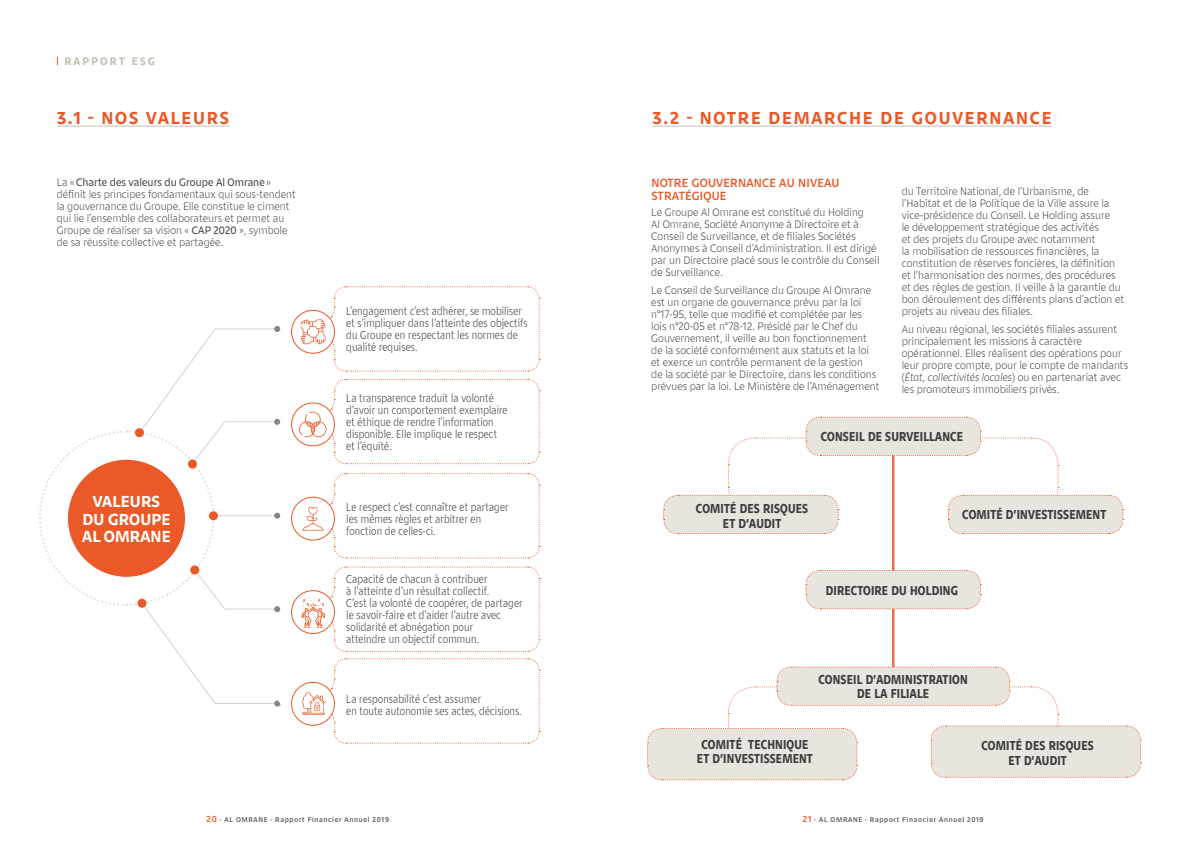
<style>
.page{position:relative;width:1191px;height:842px;background:#fff}
.page>*{position:absolute;margin:0;border:0;box-sizing:border-box;transform-origin:0 0}
.t1{font:700 16px "Zin Sans";letter-spacing:.115em;color:#ea5927}
.t2{font:700 14.8px/17.5px "Zin Sans";letter-spacing:.01em;color:#fff;text-align:center}
.t3{font:700 12px/14.4px "Zin Sans Cond";letter-spacing:.015em;color:#3c3c3b;text-align:center}
.t4{font:500 11px/13px "Zin Sans";letter-spacing:.015em;color:#ea5927}
.t5{font:300 10.6px/12px "Zin Sans Cond";letter-spacing:.01em;color:#3d3d3c}
.t6{font:300 10px/12px "Zin Sans";color:#3d3d3c}
.t7{font:700 10px "Zin Sans";letter-spacing:.215em;color:#c5bead}
.t8{font:500 6.5px "Zin Sans";letter-spacing:.1em;color:#575756}
.s1{font-weight:400}
.s2{font-style:italic}
.s3{font-size:8.1px;color:#ea5927}
</style>
<div class="page">
<hr style="left:57px;top:126px;width:172px;height:1px;background:#c5bead">
<hr style="left:652px;top:126px;width:399px;height:1px;background:#c5bead">
<svg style="left:39px;top:326px;width:242px;height:381px"></svg>
<svg style="left:291px;top:310px;width:43px;height:43px"></svg>
<div style="left:291px;top:310px;width:44px;height:44px;border:1px solid #ea5927;border-radius:50%"></div>
<svg style="left:291px;top:403px;width:43px;height:43px"></svg>
<div style="left:291px;top:402px;width:44px;height:44px;border:1px solid #ea5927;border-radius:50%"></div>
<svg style="left:291px;top:497px;width:43px;height:43px"></svg>
<div style="left:291px;top:497px;width:44px;height:44px;border:1px solid #ea5927;border-radius:50%"></div>
<svg style="left:291px;top:591px;width:43px;height:42px"></svg>
<div style="left:291px;top:590px;width:44px;height:44px;border:1px solid #ea5927;border-radius:50%"></div>
<svg style="left:291px;top:682px;width:43px;height:43px"></svg>
<div style="left:291px;top:682px;width:44px;height:44px;border:1px solid #ea5927;border-radius:50%"></div>
<svg style="left:301px;top:286px;width:239px;height:86px"></svg>
<svg style="left:302px;top:566px;width:238px;height:86px"></svg>
<svg style="left:299px;top:379px;width:241px;height:86px"></svg>
<svg style="left:302px;top:473px;width:238px;height:86px"></svg>
<svg style="left:302px;top:658px;width:238px;height:86px"></svg>
<div style="left:67px;top:459px;width:118px;height:118px;background:#ea5927;border-radius:50%"></div>
<hr style="left:892px;top:454px;width:2px;height:121px;background:#ec6839">
<hr style="left:892px;top:604px;width:2px;height:97px;background:#ec6839">
<svg style="left:805px;top:570px;width:176px;height:40px"></svg>
<svg style="left:663px;top:416px;width:460px;height:119px"></svg>
<svg style="left:647px;top:666px;width:494px;height:115px"></svg>
<p class="t7" style="left:64px;top:55px;width:92px">RAPPORT ESG</p>
<h1 class="t1" style="left:57px;top:108px;width:173px">3.1 - NOS VALEURS</h1>
<h1 class="t1" style="left:652px;top:108px;width:400px">3.2 - NOTRE DEMARCHE DE GOUVERNANCE</h1>
<p class="t6" style="left:57px;top:177px;width:241px">La «<span class="s1">Charte des valeurs du Groupe Al Omrane</span>» définit les principes fondamentaux qui sous-tendent la gouvernance du Groupe. Elle constitue le ciment qui lie l’ensemble des collaborateurs et permet au Groupe de réaliser sa vision « <span class="s1">CAP 2020</span> », symbole de sa ré ussite collective et partagée.</p>
<p class="t4" style="left:651px;top:177px;width:190px">NOTRE GOUVERNANCE AU NIVEAU<br>STRATÉGIQUE</p>
<p class="t6" style="left:901px;top:186px;width:224px">du Territoire National, de l’Urbanisme, de l’Habitat et de la Politique de la Ville assure la vice-présidence du Conseil. Le Holding assure<br>le développement stratégique des activités<br>et des projets du Groupe avec notamment<br>la mobilisation de ressources financières, la constitution de réserves foncières, la définition et l’harmonisation des normes, des procédures et des règles de gestion. Il veille à la garantie du bon déroulement des différents plans d’action et projets au niveau des filiales.</p>
<p class="t6" style="left:901px;top:323px;width:228px">Au niveau régional, les sociétés filiales assurent principalement les missions à caractère opérationnel. Elles réalisent des opérations pour leur propre compte, pour le compte de mandants (<span class="s2">État, collectivités locales</span>) ou en partenariat avec les promoteurs immobiliers privés.</p>
<p class="t6" style="left:651px;top:207px;width:230px">Le Groupe Al Omrane est constitué du Holding<br>Al Omrane, Société Anonyme à Directoire et à Conseil de Surveillance, et de filiales Sociétés Anonymes à Conseil d’Administration. Il est dirigé par un Directoire placé sous le contrôle du Conseil de Surveillance.</p>
<p class="t6" style="left:651px;top:284px;width:230px">Le Conseil de Surveillance du Groupe Al Omrane est un organe de gouvernance prévu par la loi n°17-95, telle que modifié et complétée par les lois n°20-05 et n°78-12. Présidé par le Chef du Gouvernement, il veille au bon fonctionnement de la société conformément aux statuts et la loi et exerce un contrôle permanent de la gestion<br>de la société par le Directoire, dans les conditions prévues par la loi. Le Ministère de l’Aménagement</p>
<p class="t5" style="left:346px;top:305px;width:183px">L’engagement c’est adhérer, se mobiliser et s’impliquer dans l’atteinte des objectifs du Groupe en respectant les normes de qualité requises.</p>
<p class="t5" style="left:346px;top:392px;width:163px">La transparence traduit la volonté d’avoir un comportement exemplaire et éthique de rendre l’information disponible. Elle implique le respect et l’équité.</p>
<p class="t3" style="left:820px;top:429px;width:144px">CONSEIL DE SURVEILLANCE</p>
<h2 class="t2" style="left:82px;top:493px;width:90px">VALEURS<br>DU GROUPE<br>AL OMRANE</h2>
<p class="t5" style="left:346px;top:501px;width:164px">Le respect c’est connaître et partager les mêmes règles et arbitrer en fonction de celles-ci.</p>
<p class="t5" style="left:346px;top:573px;width:178px">Capacité de chacun à contribuer<br>à l’atteinte d’un résultat collectif.<br>C’est la volonté de coopérer, de partager le savoir-faire et d’aider l’autre avec solidarité et abnégation pour<br>atteindre un objectif commun.</p>
<p class="t5" style="left:346px;top:693px;width:177px">La responsabilité c’est assumer<br>en toute autonomie ses actes, décisions.</p>
<p class="t3" style="left:696px;top:502px;width:114px">COMITÉ DES RISQUES<br>ET D’AUDIT</p>
<p class="t3" style="left:962px;top:508px;width:145px">COMITÉ D’INVESTISSEMENT</p>
<p class="t3" style="left:825px;top:583px;width:134px">DIRECTOIRE DU HOLDING</p>
<p class="t3" style="left:818px;top:672px;width:151px">CONSEIL D’ADMINISTRATION<br>DE LA FILIALE</p>
<p class="t3" style="left:697px;top:737px;width:117px">COMITÉ TECHNIQUE<br>ET D’INVESTISSEMENT</p>
<p class="t3" style="left:981px;top:739px;width:114px">COMITÉ DES RISQUES<br>ET D’AUDIT</p>
<p class="t8" style="left:206px;top:815px;width:184px"><span class="s3">20</span> - AL OMRANE - Rapport Financier Annuel 2019</p>
<p class="t8" style="left:803px;top:815px;width:182px"><span class="s3">21</span> - AL OMRANE - Rapport Financier Annuel 2019</p>
</div>
